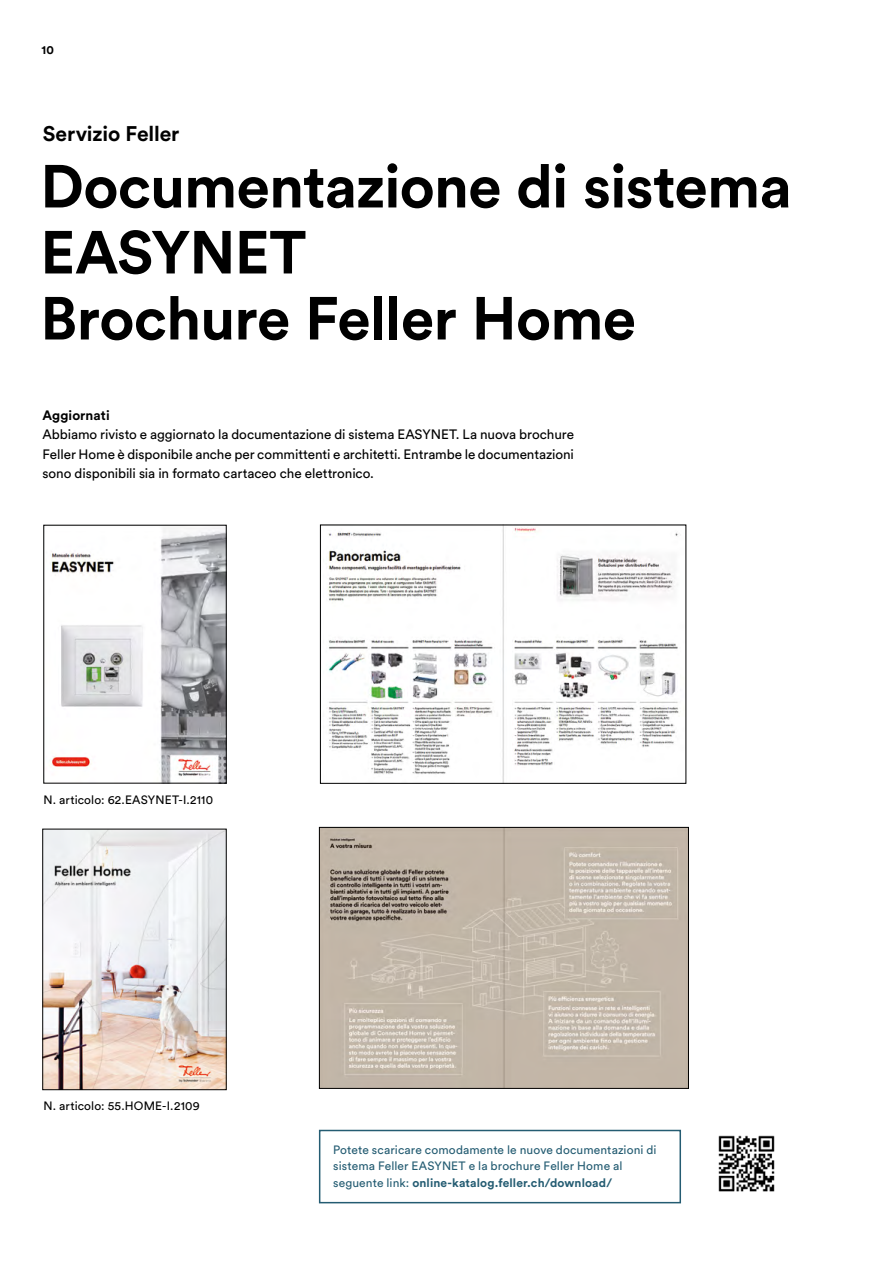
<style>
.page{position:relative;width:893px;height:1263px;background:#fff}
.page>*{position:absolute;margin:0;border:0;box-sizing:border-box;transform-origin:0 0}
.t1{font:700 60px/66px "Circular Std";letter-spacing:-.015em;color:#000}
.t2{font:700 21px "Circular Std";letter-spacing:-.005em;color:#000}
.t3{font:13.5px/19.5px "Circular Std";letter-spacing:-.005em;color:#000;text-align:justify}
.t4{font:700 13.5px "Circular Std";letter-spacing:.005em;color:#000}
.Hinweise_rot_8_11{font:12px/16.5px "Circular Std";letter-spacing:.01em;color:#245c72}
.t5{font:12px "Circular Std";letter-spacing:.015em;color:#000}
.t6{font:700 12px "Circular Std";color:#000}
.s1{font-weight:700}
</style>
<div class="page">
<svg style="left:318px;top:1129px;width:363px;height:75px"></svg>
<img style="left:718px;top:1135px;width:57px;height:57px">
<img style="left:49px;top:527px;width:175px;height:254px">
<img style="left:45px;top:831px;width:179px;height:257px">
<img style="left:321px;top:829px;width:366px;height:257px">
<div style="left:319px;top:827px;width:370px;height:261px;border:1px solid #000"></div>
<img style="left:328px;top:527px;width:351px;height:254px">
<p class="t6" style="left:41px;top:42px;width:14px">10</p>
<p class="t2" style="left:43px;top:121px;width:138px">Servizio Feller</p>
<p class="t1" style="left:40px;top:152px;width:753px">Documentazione di sistema<br>EASYNET</p>
<p class="t1" style="left:40px;top:284px;width:597px">Brochure Feller Home</p>
<p class="t4" style="left:43px;top:406px;width:69px">Aggiornati</p>
<p class="t3" style="left:43px;top:424px;width:533px">Abbiamo rivisto e aggiornato la documentazione di sistema EASYNET. La nuova brochure Feller Home è disponibile anche per committenti e architetti. Entrambe le documentazioni sono disponibili sia in formato cartaceo che elettronico.</p>
<p class="t5" style="left:44px;top:792px;width:171px">N. articolo: 62.EASYNET-I.2110</p>
<p class="t5" style="left:44px;top:1099px;width:158px">N. articolo: 55.HOME-I.2109</p>
<p class="Hinweise_rot_8_11" style="left:333px;top:1141px;width:325px">Potete scaricare comodamente le nuove documentazioni di sistema Feller EASYNET e la brochure Feller Home al seguente link: <span class="s1">online-katalog.feller.ch/download/</span></p>
</div>
